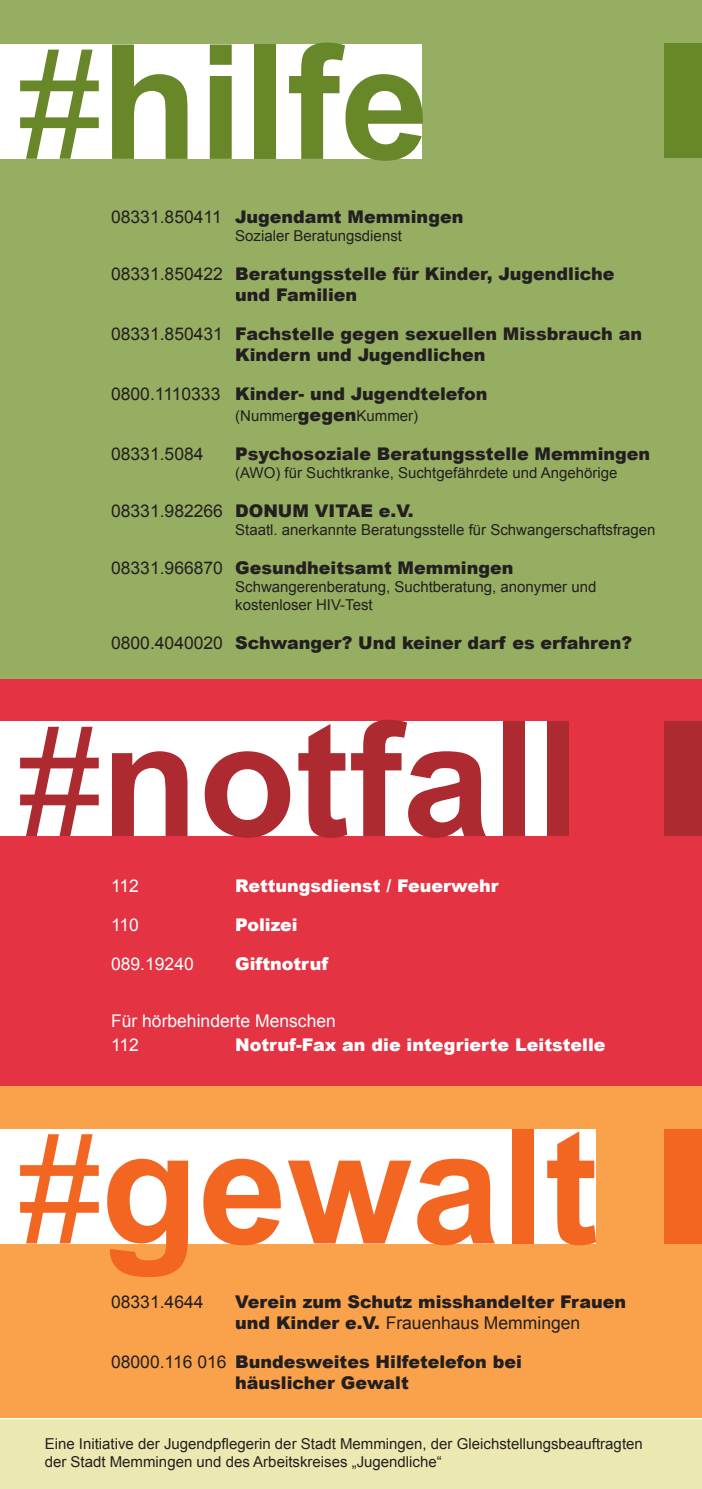
<style>
.page{position:relative;width:702px;height:1489px;background:#fff}
.page>*{position:absolute;margin:0;border:0;box-sizing:border-box;transform-origin:0 0}
.t1{font:700 159.75px "Arial";color:#ad2a30}
.t2{font:700 159.75px "Arial";color:#f36622}
.t3{font:700 159.75px "Arial";color:#688728}
.t4{font:900 17.5px/21px "Arial";color:#231f20}
.t5{font:900 17.5px "Arial";color:#fff}
.t6{font:17.5px/24.5px "Arial";color:#fff}
.t7{font:17.5px "Arial";color:#231f20}
.t8{font:15px/18px "Arial";color:#231f20}
.s1{font-weight:400;font-size:147.5px}
.s2{font-weight:400}
.s3{font-weight:900;font-size:17.5px}
</style>
<div class="page">
<div style="left:0;top:0;width:702px;height:679px;background:#96ae62"></div>
<div style="left:0;top:1417px;width:702px;height:71px;background:#ebe9b1"></div>
<div style="left:0;top:44px;width:422px;height:115px;background:#fff"></div>
<div style="left:664px;top:44px;width:38px;height:114px;background:#688728"></div>
<div style="left:0;top:679px;width:702px;height:407px;background:#e43343"></div>
<div style="left:0;top:1086px;width:702px;height:331px;background:#f9a24b"></div>
<div style="left:0;top:1129px;width:595px;height:114px;background:#fff"></div>
<div style="left:664px;top:1129px;width:38px;height:114px;background:#f36622"></div>
<div style="left:0;top:721px;width:568px;height:114px;background:#fff"></div>
<div style="left:664px;top:721px;width:38px;height:114px;background:#ad2a30"></div>
<h1 class="t3" style="left:19px;top:-4px;width:412px"><span class="s1">#</span>hilfe</h1>
<p class="t4" style="left:111px;top:205px;width:354px"><span class="s2">08331.850411</span> Jugendamt Memmingen</p>
<p class="t8" style="left:235px;top:227px;width:168px">Sozialer Beratungsdienst</p>
<p class="t4" style="left:235px;top:262px;width:381px;text-indent:-124px"><span class="s2">08331.850422</span> Beratungsstelle für Kinder, Jugendliche und Familien</p>
<p class="t4" style="left:235px;top:322px;width:408px;text-indent:-124px"><span class="s2">08331.850431</span> Fachstelle gegen sexuellen Missbrauch an<br>Kindern und Jugendlichen</p>
<p class="t4" style="left:111px;top:382px;width:378px"><span class="s2">0800.1110333</span> Kinder- und Jugendtelefon</p>
<p class="t8" style="left:235px;top:407px;width:184px">(Nummer<span class="s3">gegen</span>Kummer)</p>
<p class="t7" style="left:111px;top:442px;width:94px">08331.5084</p>
<p class="t4" style="left:235px;top:442px;width:416px">Psychosoziale Beratungsstelle Memmingen</p>
<p class="t8" style="left:235px;top:464px;width:384px">(AWO) für Suchtkranke, Suchtgefährdete und Angehörige</p>
<p class="t4" style="left:111px;top:499px;width:304px"><span class="s2">08331.982266</span> DONUM VITAE e.V.</p>
<p class="t8" style="left:235px;top:521px;width:422px">Staatl. anerkannte Beratungsstelle für Schwangerschaftsfragen</p>
<p class="t4" style="left:111px;top:556px;width:404px"><span class="s2">08331.966870</span> Gesundheitsamt Memmingen</p>
<p class="t8" style="left:235px;top:578px;width:363px">Schwangerenberatung, Suchtberatung, anonymer und kostenloser HIV-Test</p>
<p class="t4" style="left:111px;top:631px;width:522px"><span class="s2">0800.4040020</span> Schwanger? Und keiner darf es erfahren?</p>
<h1 class="t1" style="left:19px;top:673px;width:563px"><span class="s1">#</span>notfall</h1>
<p class="t6" style="left:111px;top:873px;width:29px">112</p>
<p class="t5" style="left:235px;top:872px;width:265px">Rettungsdienst / Feuerwehr</p>
<p class="t6" style="left:111px;top:912px;width:29px">110</p>
<p class="t5" style="left:235px;top:911px;width:64px">Polizei</p>
<p class="t6" style="left:111px;top:951px;width:84px">089.19240</p>
<p class="t5" style="left:235px;top:950px;width:94px">Giftnotruf</p>
<p class="t6" style="left:111px;top:1008px;width:226px">Für hörbehinderte Menschen<br>112</p>
<p class="t5" style="left:235px;top:1032px;width:372px">Notruf-Fax an die integrierte Leitstelle</p>
<h1 class="t2" style="left:19px;top:1080px;width:581px"><span class="s1">#</span>gewalt</h1>
<p class="t7" style="left:111px;top:1289px;width:94px">08331.4644</p>
<p class="t4" style="left:235px;top:1290px;width:392px">Verein zum Schutz misshandelter Frauen und Kinder e.V. <span class="s2">Frauenhaus Memmingen</span></p>
<p class="t4" style="left:235px;top:1350px;width:288px;text-indent:-124px"><span class="s2">08000.116 016</span> Bundesweites Hilfetelefon bei häuslicher Gewalt</p>
<p class="t8" style="left:45px;top:1434px;width:599px">Eine Initiative der Jugendpflegerin der Stadt Memmingen, der Gleichstellungsbeauftragten der Stadt Memmingen und des Arbeitskreises „Jugendliche“</p>
</div>
